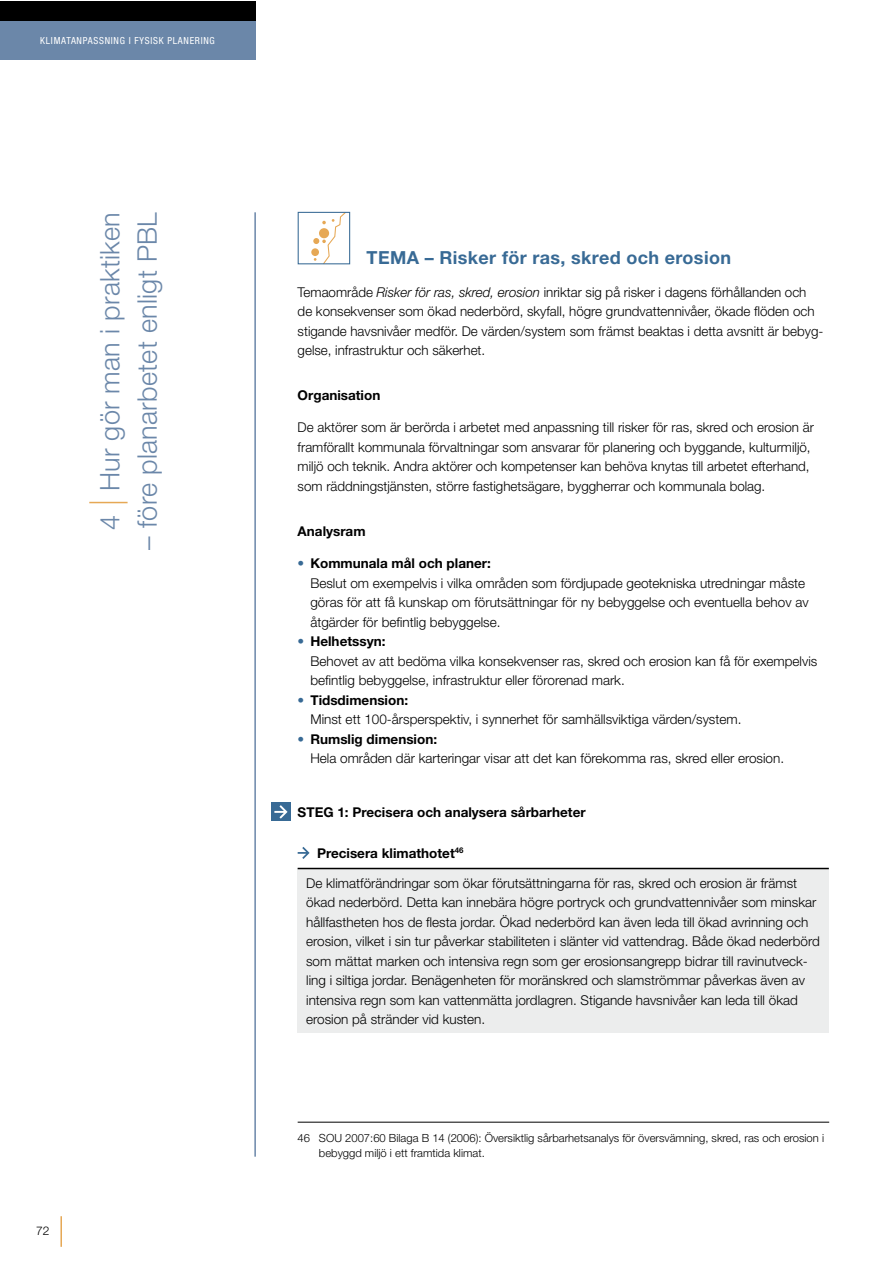
<style>
.page{position:relative;width:893px;height:1263px;background:#fff}
.page>*{position:absolute;margin:0;border:0;box-sizing:border-box;transform-origin:0 0}
.t1{font:300 27px "Helvetica Neue";letter-spacing:.01em;color:#6b87a9}
.t2{font:700 18px "Helvetica Neue";letter-spacing:.02em;color:#386a95}
.t3{font:300 13.5px/19.5px "Helvetica Neue";color:#000}
.t4{font:700 13.5px "Helvetica Neue";color:#000}
.t5{font:300 12px "Helvetica Neue";color:#000}
.t6{font:300 11.25px/15px "Helvetica Neue";color:#000}
.t7{font:condensed 9.75px "Helvetica Neue";letter-spacing:.075em;color:#fff}
.s1{font-style:italic}
</style>
<div class="page">
<hr style="left:254px;top:212px;width:2px;height:945px;background:#6b87a9">
<div style="left:0;top:1px;width:255px;height:20px;background:#000"></div>
<div style="left:0;top:21px;width:255px;height:39px;background:#6b87a9"></div>
<div style="left:298px;top:212px;width:52px;height:52px;border:1px solid #386a95"></div>
<svg style="left:313px;top:212px;width:34px;height:52px"></svg>
<svg style="left:298px;top:847px;width:12px;height:12px"></svg>
<div style="left:298px;top:868px;width:531px;height:165px;background:#eceded"></div>
<hr style="left:298px;top:868px;width:531px;height:1px;background:#000">
<hr style="left:89px;top:502px;width:39px;height:1px;background:#e6a855">
<div style="left:271px;top:802px;width:20px;height:19px;background:#386a95"></div>
<svg style="left:274px;top:805px;width:14px;height:14px"></svg>
<hr style="left:298px;top:1122px;width:531px;height:1px;background:#000">
<hr style="left:60px;top:1216px;width:2px;height:31px;background:#e6a855">
<p class="t7" style="left:40px;top:35px;width:176px">KLIMATANPASSNING I FYSISK PLANERING</p>
<h1 class="t1" style="left:93px;top:530px;width:319px;rotate:-90deg">4 Hur gör man i praktiken</h1>
<h1 class="t1" style="left:131px;top:549px;width:339px;rotate:-90deg">– före planarbetet enligt PBL</h1>
<p class="t5" style="left:36px;top:1224px;width:15px">72</p>
<h2 class="t2" style="left:367px;top:247px;width:366px">TEMA – Risker för ras, skred och erosion</h2>
<p class="t3" style="left:298px;top:282px;width:527px">Temaområde <span class="s1">Risker för ras, skred, erosion</span> inriktar sig på risker i dagens förhållanden och de konsekvenser som ökad nederbörd, skyfall, högre grundvattennivåer, ökade flöden och stigande havsnivåer medför. De värden/system som främst beaktas i detta avsnitt är bebyg&shy;gelse, infrastruktur och säkerhet.</p>
<p class="t4" style="left:298px;top:387px;width:84px">Organisation</p>
<p class="t3" style="left:298px;top:418px;width:518px">De aktörer som är berörda i arbetet med anpassning till risker för ras, skred och erosion är framförallt kommunala förvaltningar som ansvarar för planering och byggande, kulturmiljö, miljö och teknik. Andra aktörer och kompetenser kan behöva knytas till arbetet efterhand, som räddningstjänsten, större fastighetsägare, byggherrar och kommunala bolag.</p>
<p class="t4" style="left:298px;top:523px;width:69px">Analysram</p>
<p class="t4" style="left:310px;top:555px;width:182px">Kommunala mål och planer:</p>
<p class="t3" style="left:310px;top:573px;width:500px">Beslut om exempelvis i vilka områden som fördjupade geotekniska utredningar måste göras för att få kunskap om förutsättningar för ny bebyggelse och eventuella behov av åtgärder för befintlig bebyggelse.</p>
<p class="t4" style="left:310px;top:633px;width:77px">Helhetssyn:</p>
<p class="t3" style="left:310px;top:651px;width:508px">Behovet av att bedöma vilka konsekvenser ras, skred och erosion kan få för exempelvis befintlig bebyggelse, infrastruktur eller förorenad mark.</p>
<p class="t4" style="left:310px;top:691px;width:99px">Tidsdimension:</p>
<p class="t3" style="left:310px;top:709px;width:433px">Minst ett 100-årsperspektiv, i synnerhet för samhällsviktiga värden/system.</p>
<p class="t4" style="left:310px;top:730px;width:128px">Rumslig dimension:</p>
<p class="t3" style="left:310px;top:748px;width:475px">Hela områden där karteringar visar att det kan förekomma ras, skred eller erosion.</p>
<p class="t4" style="left:298px;top:803px;width:290px">STEG 1: Precisera och analysera sårbarheter</p>
<p class="t4" style="left:317px;top:844px;width:148px">Precisera klimathotet<sup>46</sup></p>
<p class="t3" style="left:306px;top:873px;width:515px">De klimatförändringar som ökar förutsättningarna för ras, skred och erosion är främst ökad nederbörd. Detta kan innebära högre portryck och grundvattennivåer som minskar hållfastheten hos de flesta jordar. Ökad nederbörd kan även leda till ökad avrinning och erosion, vilket i sin tur påverkar stabiliteten i slänter vid vattendrag. Både ökad nederbörd som mättat marken och intensiva regn som ger erosionsangrepp bidrar till ravinutveck&shy;ling i siltiga jordar. Benägenheten för moränskred och slamströmmar påverkas även av intensiva regn som kan vattenmätta jordlagren. Stigande havsnivåer kan leda till ökad erosion på stränder vid kusten.</p>
<p class="t6" style="left:319px;top:1130px;width:507px;text-indent:-21px">46 SOU 2007:60 Bilaga B 14 (2006): Översiktlig sårbarhetsanalys för översvämning, skred, ras och erosion i bebyggd miljö i ett framtida klimat.</p>
</div>
